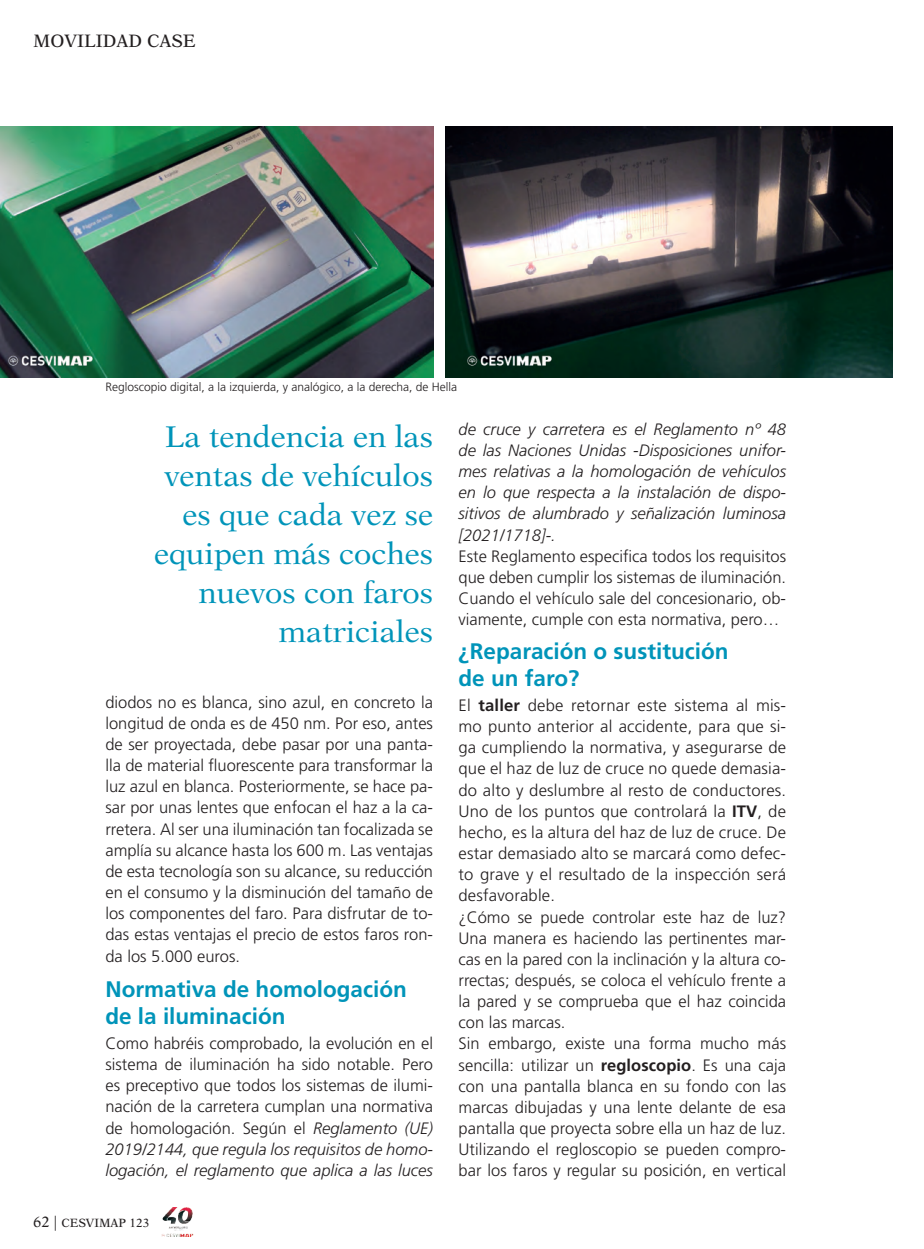
<style>
.page{position:relative;width:924px;height:1249px;background:#fff}
.page>*{position:absolute;margin:0;border:0;box-sizing:border-box;transform-origin:0 0}
.t1{font:30px/39px "New Aster LT Std";color:#0094b9;text-align:right}
.t2{font:700 22.5px/27px "Frutiger LT Std";color:#0094b9}
.t3{font:18px "New Aster LT Std";color:#231f20}
.t4{font:300 16.5px/21.1px "Frutiger LT Std";letter-spacing:.005em;color:#231f20;text-align:justify}
.t5{font:italic 300 16.5px/21.1px "Frutiger LT Std";color:#231f20;text-align:justify}
.t6{font:300 12px "Frutiger LT Std";color:#231f20}
.t7{font:12px "New Aster LT Std";color:#231f20}
.s1{font-style:italic}
.s2{font-size:15px}
.s3{font-weight:700}
</style>
<div class="page">
<img style="left:161px;top:1207px;width:33px;height:29px">
<img style="left:0;top:127px;width:433px;height:251px">
<img style="left:446px;top:127px;width:446px;height:251px">
<p class="t3" style="left:33px;top:30px;width:164px">MOVILIDAD CASE</p>
<p class="t6" style="left:105px;top:380px;width:353px">Regloscopio digital, a la izquierda, y analógico, a la derecha, de Hella</p>
<h1 class="t1" style="left:154px;top:417px;width:280px">La tendencia en las ventas de vehículos es que cada vez se equipen más coches nuevos con faros matriciales</h1>
<p class="t4" style="left:105px;top:692px;width:329px">diodos no es blanca, sino azul, en concreto la longitud de onda es de 450 nm. Por eso, antes de ser proyectada, debe pasar por una panta&shy;lla de material fluorescente para transformar la luz azul en blanca. Posteriormente, se hace pa&shy;sar por unas lentes que enfocan el haz a la ca&shy;rretera. Al ser una iluminación tan focalizada se amplía su alcance hasta los 600 m. Las ventajas de esta tecnología son su alcance, su reducción en el consumo y la disminución del tamaño de los componentes del faro. Para disfrutar de to&shy;das estas ventajas el precio de estos faros ron&shy;da los 5.000 euros.</p>
<h2 class="t2" style="left:105px;top:975px;width:303px">Normativa de homologación de la iluminación</h2>
<p class="t4" style="left:105px;top:1033px;width:329px">Como habréis comprobado, la evolución en el sistema de iluminación ha sido notable. Pero es preceptivo que todos los sistemas de ilumi&shy;nación de la carretera cumplan una normativa de homologación. Según el <span class="s1">Reglamento (UE)<br>2019/2144, que regula los requisitos de homo&shy;logación, el reglamento que aplica a las luces</span></p>
<p class="t7" style="left:33px;top:1215px;width:118px"><span class="s2">62 |</span> CESVIMAP 123</p>
<p class="t5" style="left:458px;top:419px;width:329px">de cruce y carretera es el Reglamento nº 48 de las Naciones Unidas -Disposiciones unifor&shy;mes relativas a la homologación de vehículos en lo que respecta a la instalación de dispo&shy;sitivos de alumbrado y señalización luminosa [2021/1718]-.</p>
<p class="t4" style="left:458px;top:546px;width:329px">Este Reglamento especifica todos los requisitos que deben cumplir los sistemas de iluminación.<br>Cuando el vehículo sale del concesionario, ob&shy;viamente, cumple con esta normativa, pero…</p>
<h2 class="t2" style="left:458px;top:637px;width:271px">¿Reparación o sustitución de un faro?</h2>
<p class="t4" style="left:458px;top:695px;width:329px;text-align:left">El <span class="s3">taller</span> debe retornar este sistema al mis&shy;mo punto anterior al accidente, para que si&shy;ga cumpliendo la normativa, y asegurarse de que el haz de luz de cruce no quede demasia&shy;do alto y deslumbre al resto de conductores.<br>Uno de los puntos que controlará la <span class="s3">ITV</span>, de hecho, es la altura del haz de luz de cruce. De estar demasiado alto se marcará como defec&shy;to grave y el resultado de la inspección será desfavorable.<br>¿Cómo se puede controlar este haz de luz?<br>Una manera es haciendo las pertinentes mar&shy;cas en la pared con la inclinación y la altura co&shy;rrectas; después, se coloca el vehículo frente a la pared y se comprueba que el haz coincida con las marcas.<br>Sin embargo, existe una forma mucho más sencilla: utilizar un <span class="s3">regloscopio</span>. Es una caja con una pantalla blanca en su fondo con las marcas dibujadas y una lente delante de esa pantalla que proyecta sobre ella un haz de luz.<br>Utilizando el regloscopio se pueden compro&shy;bar los faros y regular su posición, en vertical</p>
</div>
